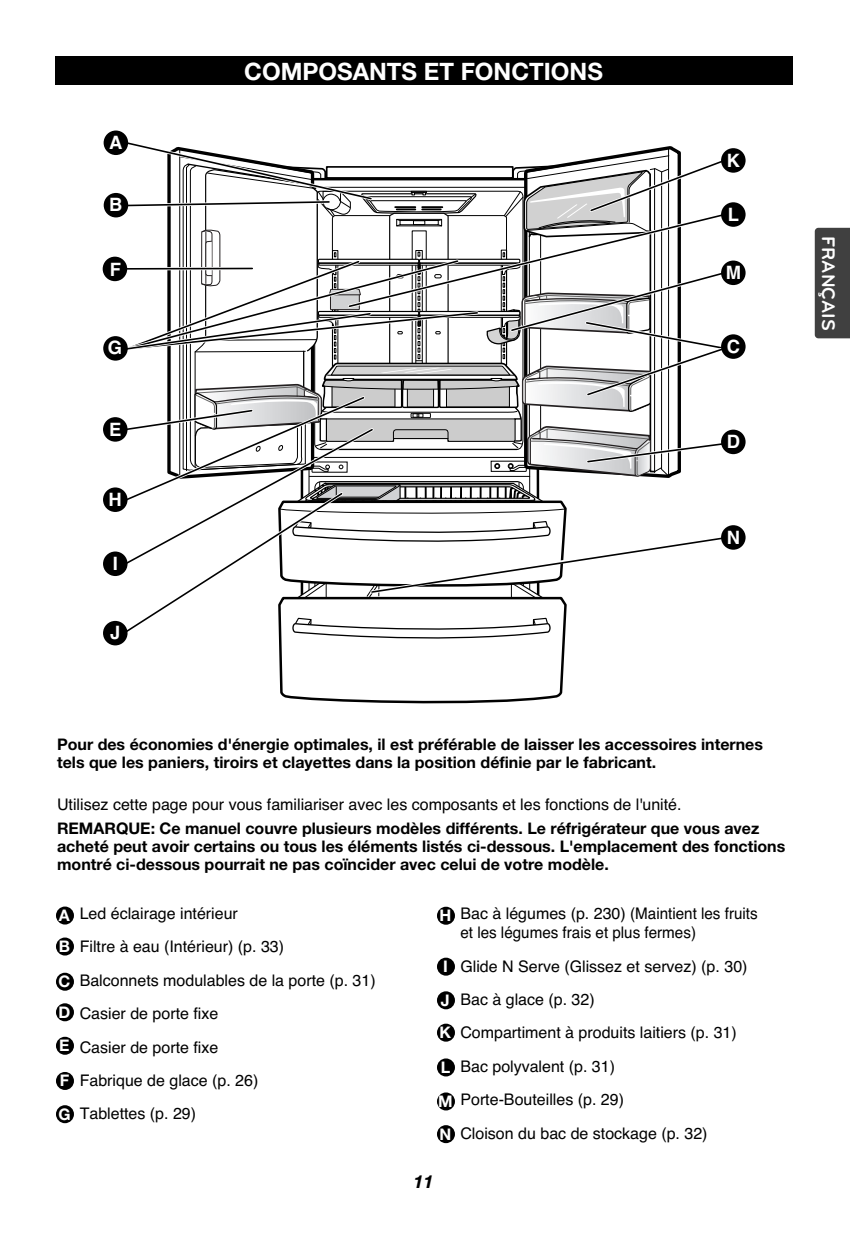
<style>
.page{position:relative;width:850px;height:1246px;background:#fff}
.page>*{position:absolute;margin:0;border:0;box-sizing:border-box;transform-origin:0 0}
.t1{font:700 24px "Helvetica Neue";color:#fff}
.t2{font:700 19px "Bryant LG";color:#fff}
.t3{font:700 18.4px "Helvetica";color:#fff}
.t4{font:italic 700 18px "Helvetica Neue";color:#000}
.t5{font:16px/33.4px "Helvetica";color:#000}
.t6{font:700 16px/18px "Helvetica Neue";color:#000}
.t7{font:700 16px/31px "Helvetica Neue";color:#fff}
</style>
<div class="page">
<div style="left:55px;top:57px;width:737px;height:28px;background:#000"></div>
<div style="left:815px;top:228px;width:35px;height:110px;background:#404040"></div>
<div style="left:104px;top:131px;width:24px;height:24px;background:#000;border-radius:50%"></div>
<div style="left:104px;top:193px;width:24px;height:24px;background:#000;border-radius:50%"></div>
<div style="left:103px;top:336px;width:25px;height:25px;background:#000;border-radius:50%"></div>
<div style="left:103px;top:257px;width:24px;height:24px;background:#000;border-radius:50%"></div>
<div style="left:103px;top:487px;width:25px;height:25px;background:#000;border-radius:50%"></div>
<div style="left:103px;top:417px;width:25px;height:25px;background:#000;border-radius:50%"></div>
<div style="left:103px;top:552px;width:25px;height:24px;background:#000;border-radius:50%"></div>
<div style="left:103px;top:621px;width:25px;height:24px;background:#000;border-radius:50%"></div>
<div style="left:721px;top:202px;width:25px;height:25px;background:#000;border-radius:50%"></div>
<div style="left:721px;top:261px;width:25px;height:24px;background:#000;border-radius:50%"></div>
<div style="left:721px;top:148px;width:25px;height:25px;background:#000;border-radius:50%"></div>
<div style="left:721px;top:334px;width:25px;height:25px;background:#000;border-radius:50%"></div>
<div style="left:721px;top:430px;width:25px;height:24px;background:#000;border-radius:50%"></div>
<svg style="left:122px;top:139px;width:607px;height:565px"></svg>
<div style="left:721px;top:525px;width:25px;height:25px;background:#000;border-radius:50%"></div>
<div style="left:56px;top:907px;width:18px;height:18px;background:#000;border-radius:50%"></div>
<div style="left:56px;top:938px;width:18px;height:18px;background:#000;border-radius:50%"></div>
<div style="left:56px;top:973px;width:18px;height:18px;background:#000;border-radius:50%"></div>
<div style="left:56px;top:1003px;width:18px;height:18px;background:#000;border-radius:50%"></div>
<div style="left:56px;top:1072px;width:18px;height:18px;background:#000;border-radius:50%"></div>
<div style="left:56px;top:1105px;width:18px;height:18px;background:#000;border-radius:50%"></div>
<div style="left:56px;top:1037px;width:18px;height:18px;background:#000;border-radius:50%"></div>
<div style="left:437px;top:958px;width:18px;height:18px;background:#000;border-radius:50%"></div>
<div style="left:437px;top:907px;width:18px;height:18px;background:#000;border-radius:50%"></div>
<div style="left:437px;top:991px;width:18px;height:18px;background:#000;border-radius:50%"></div>
<div style="left:437px;top:1058px;width:18px;height:18px;background:#000;border-radius:50%"></div>
<div style="left:437px;top:1024px;width:18px;height:18px;background:#000;border-radius:50%"></div>
<div style="left:437px;top:1092px;width:18px;height:18px;background:#000;border-radius:50%"></div>
<div style="left:437px;top:1125px;width:18px;height:18px;background:#000;border-radius:50%"></div>
<p class="t3" style="left:109px;top:136px;width:15px">A</p>
<p class="t3" style="left:109px;top:198px;width:15px">B</p>
<p class="t3" style="left:110px;top:262px;width:13px">F</p>
<p class="t3" style="left:108px;top:341px;width:16px">G</p>
<p class="t3" style="left:109px;top:422px;width:14px">E</p>
<p class="t3" style="left:109px;top:493px;width:15px">H</p>
<p class="t3" style="left:113px;top:557px;width:7px">I</p>
<p class="t3" style="left:110px;top:626px;width:12px">J</p>
<h1 class="t1" style="left:244px;top:63px;width:360px">COMPOSANTS ET FONCTIONS</h1>
<p class="t3" style="left:727px;top:153px;width:15px">K</p>
<p class="t3" style="left:728px;top:207px;width:13px">L</p>
<p class="t3" style="left:726px;top:266px;width:17px">M</p>
<p class="t3" style="left:727px;top:340px;width:15px">C</p>
<p class="t3" style="left:727px;top:435px;width:15px">D</p>
<p class="t3" style="left:727px;top:530px;width:15px">N</p>
<p class="t2" style="left:835px;top:236px;width:96px;rotate:90deg">FRANÇAIS</p>
<p class="t6" style="left:57px;top:736px;width:707px">Pour des économies d'énergie optimales, il est préférable de laisser les accessoires internes tels que les paniers, tiroirs et clayettes dans la position définie par le fabricant.</p>
<p class="t5" style="left:57px;top:790px;width:626px">Utilisez cette page pour vous familiariser avec les composants et les fonctions de l'unité.</p>
<p class="t6" style="left:57px;top:821px;width:730px">REMARQUE: Ce manuel couvre plusieurs modèles différents. Le réfrigérateur que vous avez acheté peut avoir certains ou tous les éléments listés ci-dessous. L'emplacement des fonctions montré ci-dessous pourrait ne pas coïncider avec celui de votre modèle.</p>
<p class="t7" style="left:59px;top:901px;width:13px">A<br>B</p>
<p class="t7" style="left:58px;top:968px;width:13px">C<br>D</p>
<p class="t7" style="left:59px;top:1031px;width:12px">E</p>
<p class="t7" style="left:58px;top:1066px;width:14px;line-height:33.2px">F<br>G</p>
<p class="t5" style="left:80px;top:898px;width:298px">Led éclairage intérieur<br>Filtre à eau (Intérieur) (p. 33)<br>Balconnets modulables de la porte (p. 31)<br>Casier de porte fixe<br>Casier de porte fixe<br>Fabrique de glace (p. 26)<br>Tablettes (p. 29)</p>
<p class="t5" style="left:460px;top:905px;width:299px;line-height:19.2px">Bac à légumes (p. 230) (Maintient les fruits et les légumes frais et plus fermes)</p>
<p class="t7" style="left:440px;top:901px;width:13px">H</p>
<p class="t5" style="left:460px;top:951px;width:289px">Glide N Serve (Glissez et servez) (p. 30)<br>Bac à glace (p. 32)<br>Compartiment à produits laitiers (p. 31)<br>Bac polyvalent (p. 31)<br>Porte-Bouteilles (p. 29)<br>Cloison du bac de stockage (p. 32)</p>
<p class="t7" style="left:443px;top:952px;width:6px">I</p>
<p class="t7" style="left:441px;top:986px;width:10px">J</p>
<p class="t7" style="left:440px;top:1018px;width:13px">K</p>
<p class="t7" style="left:441px;top:1053px;width:11px">L</p>
<p class="t7" style="left:438px;top:1086px;width:16px;line-height:32.6px">M<br>N</p>
<p class="t4" style="left:414px;top:1176px;width:22px">11</p>
</div>
